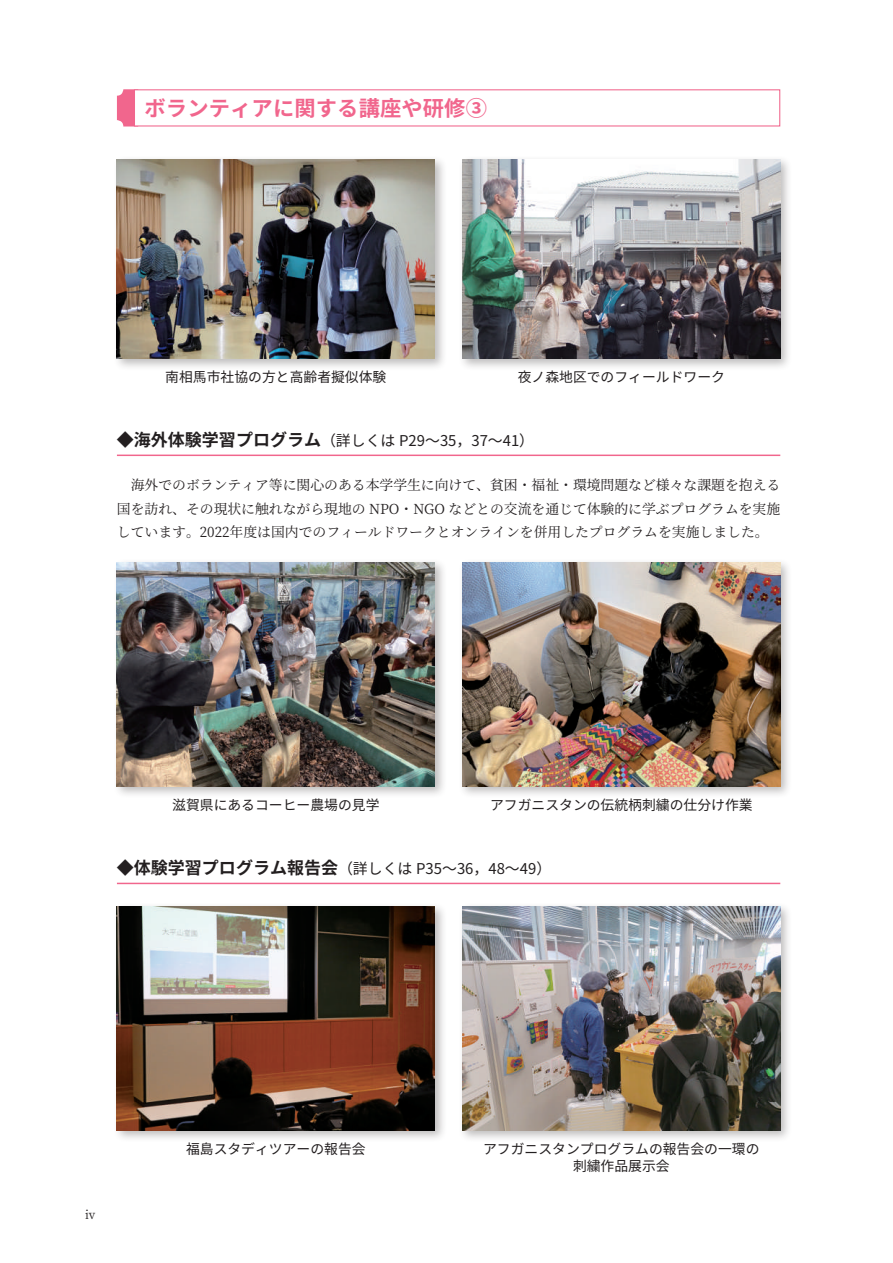
<style>
.page{position:relative;width:893px;height:1263px;background:#fff}
.page>*{position:absolute;margin:0;border:0;box-sizing:border-box;transform-origin:0 0}
.t1{font:700 21.3px "Noto Sans CJ Kjp";letter-spacing:.005em;color:#f1668d}
.t2{font:14.85px "Noto Sans CJ Kjp";color:#231f20}
.t3{font:13.8px/23.4px "Noto Serif CJ Kjp";color:#231f20;text-align:justify}
.t4{font:13.8px/17px "Noto Sans CJ Kjp";color:#231f20;text-align:center}
.t5{font:12px "Noto Serif CJ Kjp";color:#231f20}
.s1{font-weight:700;font-size:16.95px}
</style>
<div class="page">
<div style="left:117px;top:89px;width:28px;height:37px;background:#f1668d;border-radius:6px"></div>
<div style="left:134px;top:89px;width:646px;height:37px;background:#fff;border:1px solid #f1668d"></div>
<hr style="left:117px;top:455px;width:663px;height:1px;background:#f1668d">
<hr style="left:117px;top:883px;width:663px;height:1px;background:#f1668d">
<div style="left:113px;top:558px;width:334px;height:241px;background:#231f20;opacity:.3"></div>
<img style="left:117px;top:562px;width:318px;height:224px">
<div style="left:113px;top:902px;width:334px;height:241px;background:#231f20;opacity:.3"></div>
<img style="left:117px;top:906px;width:318px;height:224px">
<div style="left:458px;top:558px;width:335px;height:241px;background:#231f20;opacity:.3"></div>
<img style="left:462px;top:562px;width:318px;height:224px">
<div style="left:458px;top:902px;width:335px;height:241px;background:#231f20;opacity:.3"></div>
<img style="left:462px;top:906px;width:318px;height:224px">
<div style="left:113px;top:155px;width:334px;height:216px;background:#231f20;opacity:.3"></div>
<img style="left:117px;top:159px;width:318px;height:199px">
<div style="left:458px;top:155px;width:335px;height:216px;background:#231f20;opacity:.3"></div>
<img style="left:462px;top:159px;width:318px;height:199px">
<h1 class="t1" style="left:145px;top:96px;width:344px">ボランティアに関する講座や研修③</h1>
<p class="t4" style="left:165px;top:369px;width:223px">南相馬市社協の方と高齢者擬似体験</p>
<p class="t4" style="left:518px;top:369px;width:209px">夜ノ森地区でのフィールドワーク</p>
<p class="t2" style="left:117px;top:432px;width:419px"><span class="s1">◆海外体験学習プログラム</span>（詳しくは P29〜35，37〜41）</p>
<p class="t3" style="left:117px;top:474px;width:665px">　海外でのボランティア等に関心のある本学学生に向けて、貧困・福祉・環境問題など様々な課題を抱える国を訪れ、その現状に触れながら現地の NPO・NGO などとの交流を通じて体験的に学ぶプログラムを実施しています。2022年度は国内でのフィールドワークとオンラインを併用したプログラムを実施しました。</p>
<p class="t4" style="left:172px;top:797px;width:209px">滋賀県にあるコーヒー農場の見学</p>
<p class="t4" style="left:490px;top:797px;width:264px">アフガニスタンの伝統柄刺繍の仕分け作業</p>
<p class="t2" style="left:117px;top:860px;width:436px"><span class="s1">◆体験学習プログラム報告会</span>（詳しくは P35〜36，48〜49）</p>
<p class="t5" style="left:85px;top:1208px;width:12px">iv</p>
<p class="t4" style="left:186px;top:1141px;width:181px">福島スタディツアーの報告会</p>
<p class="t4" style="left:483px;top:1141px;width:278px">アフガニスタンプログラムの報告会の一環の刺繍作品展示会</p>
</div>
